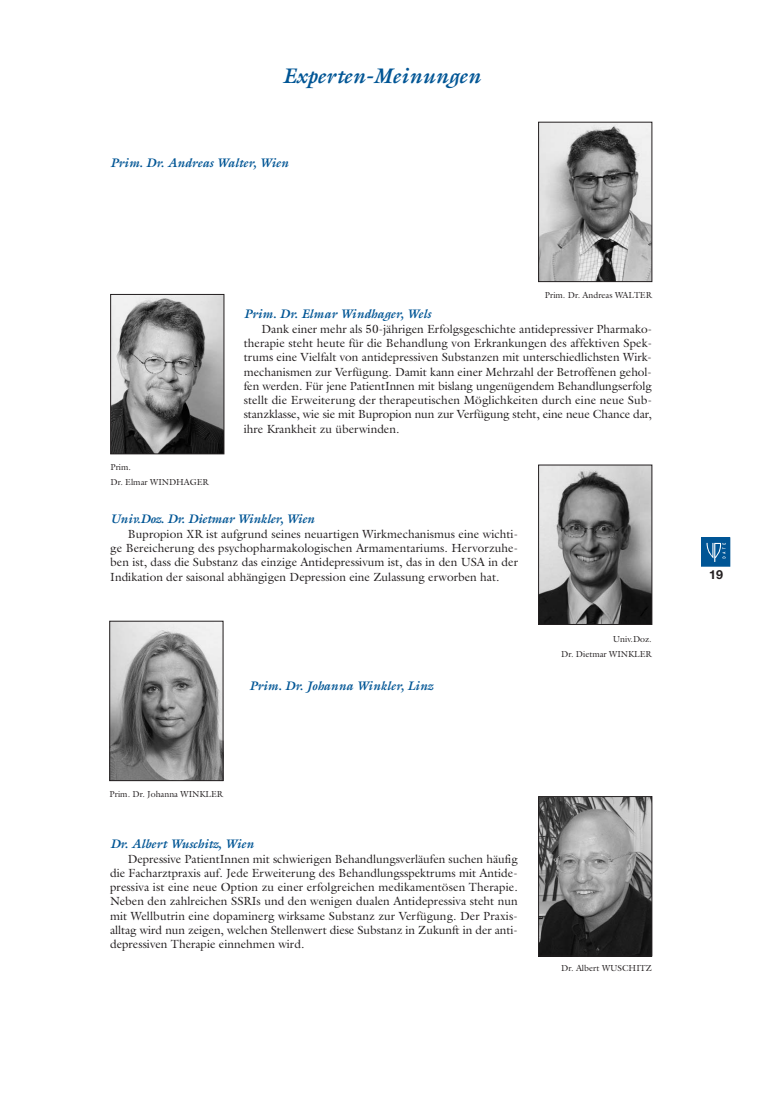
<style>
.page{position:relative;width:780px;height:1117px;background:#fff}
.page>*{position:absolute;margin:0;border:0;box-sizing:border-box;transform-origin:0 0}
.t1{font:italic 700 21.25px "Galliard";color:#005595}
.t2{font:italic 700 12.5px "Galliard";color:#005595}
.t3{font:700 12.5px "Helvetica Neue";color:#231f20}
.t4{font:11.88px/14.2px "Galliard";color:#231f20;text-align:justify}
.t5{font:8.75px/15px "Galliard";color:#231f20;text-align:right}
</style>
<div class="page">
<svg style="left:730px;top:537px;width:1px;height:29px"></svg>
<div style="left:701px;top:537px;width:28px;height:29px;background:#005595"></div>
<div style="left:701px;top:537px;width:29px;height:29px;border:1px solid #005595"></div>
<svg style="left:706px;top:542px;width:19px;height:20px"></svg>
<img style="left:540px;top:467px;width:110px;height:155px">
<div style="left:538px;top:465px;width:114px;height:159px;border:1px solid #231f20"></div>
<img style="left:540px;top:124px;width:110px;height:155px">
<div style="left:538px;top:122px;width:114px;height:159px;border:1px solid #231f20"></div>
<img style="left:113px;top:296px;width:109px;height:156px">
<div style="left:111px;top:294px;width:113px;height:160px;border:1px solid #231f20"></div>
<img style="left:112px;top:623px;width:109px;height:155px">
<img style="left:540px;top:798px;width:110px;height:155px">
<div style="left:538px;top:796px;width:114px;height:159px;border:1px solid #231f20"></div>
<h1 class="t1" style="left:282px;top:67px;width:200px">Experten-Meinungen</h1>
<p class="t2" style="left:110px;top:158px;width:180px">Prim. Dr. Andreas Walter, Wien</p>
<p class="t5" style="left:545px;top:288px;width:108px">Prim. Dr. Andreas WALTER</p>
<p class="t5" style="left:110px;top:460px;width:99px;text-align:left">Prim.<br>Dr. Elmar WINDHAGER</p>
<p class="t2" style="left:244px;top:309px;width:189px">Prim. Dr. Elmar Windhager, Wels</p>
<p class="t4" style="left:244px;top:323px;width:409px;text-indent:18px">Dank einer mehr als 50-jährigen Erfolgsgeschichte antidepressiver Pharmako&shy;therapie steht heute für die Behandlung von Erkrankungen des affektiven Spek&shy;trums eine Vielfalt von antidepressiven Substanzen mit unterschiedlichsten Wirk&shy;mechanismen zur Verfügung. Damit kann einer Mehrzahl der Betroffenen gehol&shy;fen werden. Für jene PatientInnen mit bislang ungenügendem Behandlungserfolg stellt die Erweiterung der therapeutischen Möglichkeiten durch eine neue Sub&shy;stanzklasse, wie sie mit Bupropion nun zur Verfügung steht, eine neue Chance dar, ihre Krankheit zu überwinden.</p>
<p class="t2" style="left:110px;top:514px;width:206px">Univ.Doz. Dr. Dietmar Winkler, Wien</p>
<p class="t4" style="left:110px;top:527px;width:409px;text-indent:18px">Bupropion XR ist aufgrund seines neuartigen Wirkmechanismus eine wichti&shy;ge Bereicherung des psychopharmakologischen Armamentariums. Hervorzuhe&shy;ben ist, dass die Substanz das einzige Antidepressivum ist, das in den USA in der Indikation der saisonal abhängigen Depression eine Zulassung erworben hat.</p>
<p class="t2" style="left:249px;top:681px;width:185px">Prim. Dr. Johanna Winkler, Linz</p>
<p class="t5" style="left:110px;top:787px;width:115px">Prim. Dr. Johanna WINKLER</p>
<p class="t2" style="left:110px;top:838px;width:145px">Dr. Albert Wuschitz, Wien</p>
<p class="t4" style="left:110px;top:852px;width:409px;text-indent:18px">Depressive PatientInnen mit schwierigen Behandlungsverläufen suchen häufig die Facharztpraxis auf. Jede Erweiterung des Behandlungsspektrums mit Antide&shy;pressiva ist eine neue Option zu einer erfolgreichen medikamentösen Therapie.<br>Neben den zahlreichen SSRIs und den wenigen dualen Antidepressiva steht nun mit Wellbutrin eine dopaminerg wirksame Substanz zur Verfügung. Der Praxis&shy;alltag wird nun zeigen, welchen Stellenwert diese Substanz in Zukunft in der anti&shy;depressiven Therapie einnehmen wird.</p>
<p class="t5" style="left:561px;top:632px;width:92px">Univ.Doz.<br>Dr. Dietmar WINKLER</p>
<p class="t5" style="left:561px;top:961px;width:92px">Dr. Albert WUSCHITZ</p>
<p class="t3" style="left:709px;top:570px;width:15px">19</p>
</div>
